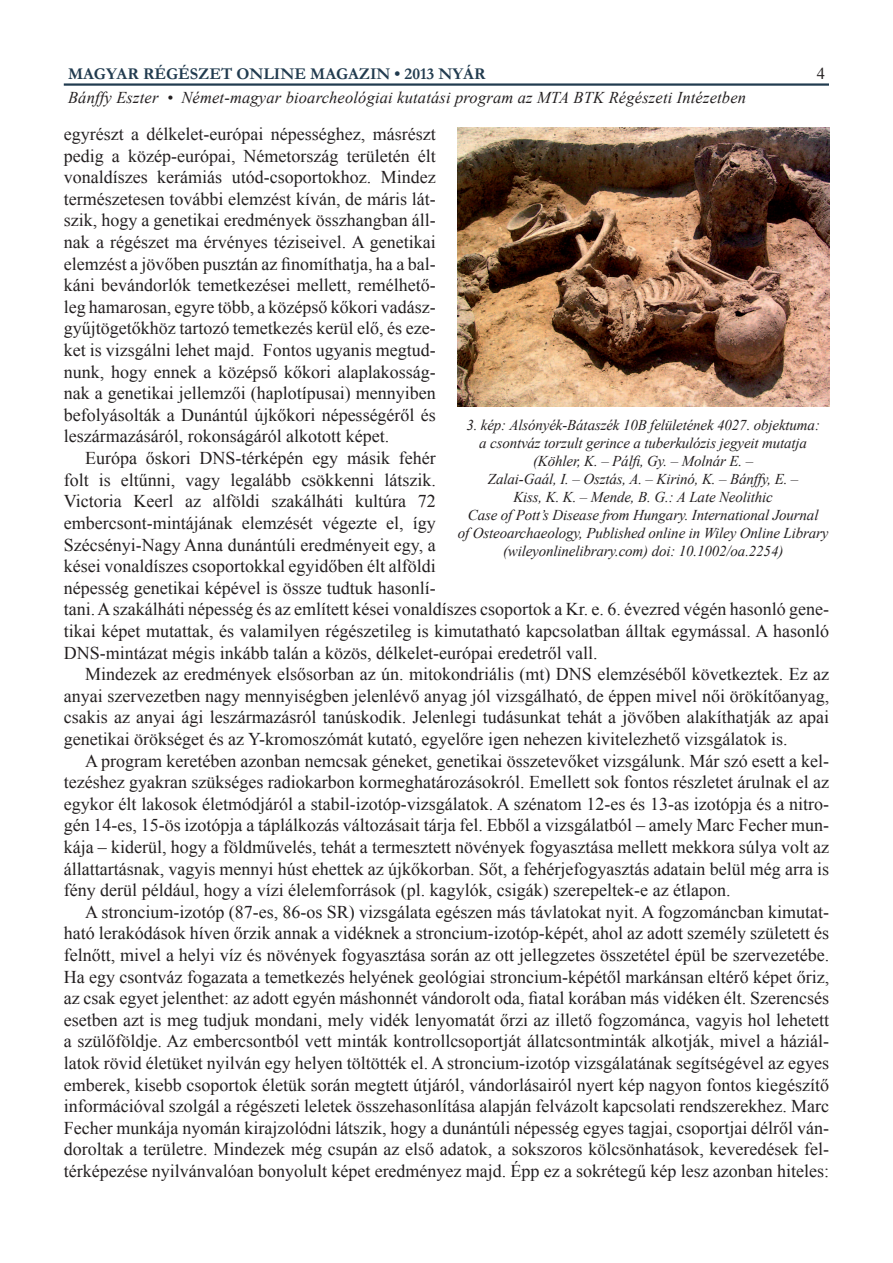
<style>
.page{position:relative;width:893px;height:1263px;background:#fff}
.page>*{position:absolute;margin:0;border:0;box-sizing:border-box;transform-origin:0 0}
.t1{font:18px/21.6px "Times New Roman";color:#231f20;text-align:justify}
.t2{font:italic 16.5px "Times New Roman";letter-spacing:.01em;color:#231f20}
.t3{font:700 16.5px "Garamond";color:#213b4f}
.t4{font:16.5px "Times New Roman";color:#231f20}
.t5{font:italic 15px/18px "Times New Roman";letter-spacing:-.01em;color:#231f20;text-align:center}
</style>
<div class="page">
<hr style="left:64px;top:83px;width:765px;height:3px;background:#213b4f">
<img style="left:457px;top:128px;width:372px;height:279px">
<p class="t3" style="left:68px;top:62px;width:419px">MAGYAR RÉGÉSZET ONLINE MAGAZIN • 2013 NYÁR</p>
<p class="t2" style="left:68px;top:87px;width:680px">Bánffy Eszter • Német-magyar bioarcheológiai kutatási program az MTA BTK Régészeti Intézetben</p>
<p class="t4" style="left:817px;top:62px;width:10px">4</p>
<p class="t1" style="left:64px;top:123px;width:374px">egyrészt a délkelet-európai népességhez, másrészt pedig a közép-európai, Németország területén élt vonaldíszes kerámiás utód-csoportokhoz. Mindez természetesen további elemzést kíván, de máris lát&shy;szik, hogy a genetikai eredmények összhangban áll&shy;nak a régészet ma érvényes téziseivel. A genetikai elemzést a jövőben pusztán az finomíthatja, ha a bal&shy;káni bevándorlók temetkezései mellett, remélhető&shy;leg hamarosan, egyre több, a középső kőkori vadász&shy;gyűjtögetőkhöz tartozó temetkezés kerül elő, és eze&shy;ket is vizsgálni lehet majd. Fontos ugyanis megtud&shy;nunk, hogy ennek a középső kőkori alaplakosság&shy;nak a genetikai jellemzői (haplotípusai) mennyiben befolyásolták a Dunántúl újkőkori népességéről és leszármazásáról, rokonságáról alkotott képet.</p>
<p class="t1" style="left:64px;top:447px;width:767px;text-align:left;text-indent:21px">Európa őskori DNS-térképén egy másik fehér<br>folt is eltűnni, vagy legalább csökkenni látszik.<br>Victoria Keerl az alföldi szakálháti kultúra 72<br>embercsont-mintájának elemzését végezte el, így<br>Szécsényi-Nagy Anna dunántúli eredményeit egy, a<br>kései vonaldíszes csoportokkal egyidőben élt alföldi<br>népesség genetikai képével is össze tudtuk hasonlí-<br>tani. A szakálháti népesség és az említett kései vonaldíszes csoportok a Kr. e. 6. évezred végén hasonló gene&shy;tikai képet mutattak, és valamilyen régészetileg is kimutatható kapcsolatban álltak egymással. A hasonló DNS-mintázat mégis inkább talán a közös, délkelet-európai eredetről vall.</p>
<p class="t1" style="left:64px;top:663px;width:767px;text-indent:21px">Mindezek az eredmények elsősorban az ún. mitokondriális (mt) DNS elemzéséből következtek. Ez az anyai szervezetben nagy mennyiségben jelenlévő anyag jól vizsgálható, de éppen mivel női örökítőanyag, csakis az anyai ági leszármazásról tanúskodik. Jelenlegi tudásunkat tehát a jövőben alakíthatják az apai genetikai örökséget és az Y-kromoszómát kutató, egyelőre igen nehezen kivitelezhető vizsgálatok is.</p>
<p class="t1" style="left:64px;top:749px;width:767px;text-indent:21px">A program keretében azonban nemcsak géneket, genetikai összetevőket vizsgálunk. Már szó esett a kel&shy;tezéshez gyakran szükséges radiokarbon kormeghatározásokról. Emellett sok fontos részletet árulnak el az egykor élt lakosok életmódjáról a stabil-izotóp-vizsgálatok. A szénatom 12-es és 13-as izotópja és a nitro&shy;gén 14-es, 15-ös izotópja a táplálkozás változásait tárja fel. Ebből a vizsgálatból – amely Marc Fecher mun&shy;kája – kiderül, hogy a földművelés, tehát a termesztett növények fogyasztása mellett mekkora súlya volt az állattartásnak, vagyis mennyi húst ehettek az újkőkorban. Sőt, a fehérjefogyasztás adatain belül még arra is fény derül például, hogy a vízi élelemforrások (pl. kagylók, csigák) szerepeltek-e az étlapon.</p>
<p class="t1" style="left:64px;top:901px;width:767px;text-indent:21px">A stroncium-izotóp (87-es, 86-os SR) vizsgálata egészen más távlatokat nyit. A fogzománcban kimutat&shy;ható lerakódások híven őrzik annak a vidéknek a stroncium-izotóp-képét, ahol az adott személy született és felnőtt, mivel a helyi víz és növények fogyasztása során az ott jellegzetes összetétel épül be szervezetébe.<br>Ha egy csontváz fogazata a temetkezés helyének geológiai stroncium-képétől markánsan eltérő képet őriz, az csak egyet jelenthet: az adott egyén máshonnét vándorolt oda, fiatal korában más vidéken élt. Szerencsés esetben azt is meg tudjuk mondani, mely vidék lenyomatát őrzi az illető fogzománca, vagyis hol lehetett a szülőföldje. Az embercsontból vett minták kontrollcsoportját állatcsontminták alkotják, mivel a háziál&shy;latok rövid életüket nyilván egy helyen töltötték el. A stroncium-izotóp vizsgálatának segítségével az egyes emberek, kisebb csoportok életük során megtett útjáról, vándorlásairól nyert kép nagyon fontos kiegészítő információval szolgál a régészeti leletek összehasonlítása alapján felvázolt kapcsolati rendszerekhez. Marc Fecher munkája nyomán kirajzolódni látszik, hogy a dunántúli népesség egyes tagjai, csoportjai délről ván&shy;doroltak a területre. Mindezek még csupán az első adatok, a sokszoros kölcsönhatások, keveredések fel&shy;térképezése nyilvánvalóan bonyolult képet eredményez majd. Épp ez a sokrétegű kép lesz azonban hiteles:</p>
<p class="t5" style="left:458px;top:416px;width:372px">3. kép: Alsónyék-Bátaszék 10B felületének 4027. objektuma:<br>a csontváz torzult gerince a tuberkulózis jegyeit mutatja (Köhler, K. – Pálfi, Gy. – Molnár E. –<br>Zalai-Gaál, I. – Osztás, A. – Kirinó, K. – Bánffy, E. –<br>Kiss, K. K. – Mende, B. G.: A Late Neolithic<br>Case of Pott’s Disease from Hungary. International Journal<br>of Osteoarchaeology, Published online in Wiley Online Library (wileyonlinelibrary.com) doi: 10.1002/oa.2254)</p>
</div>
